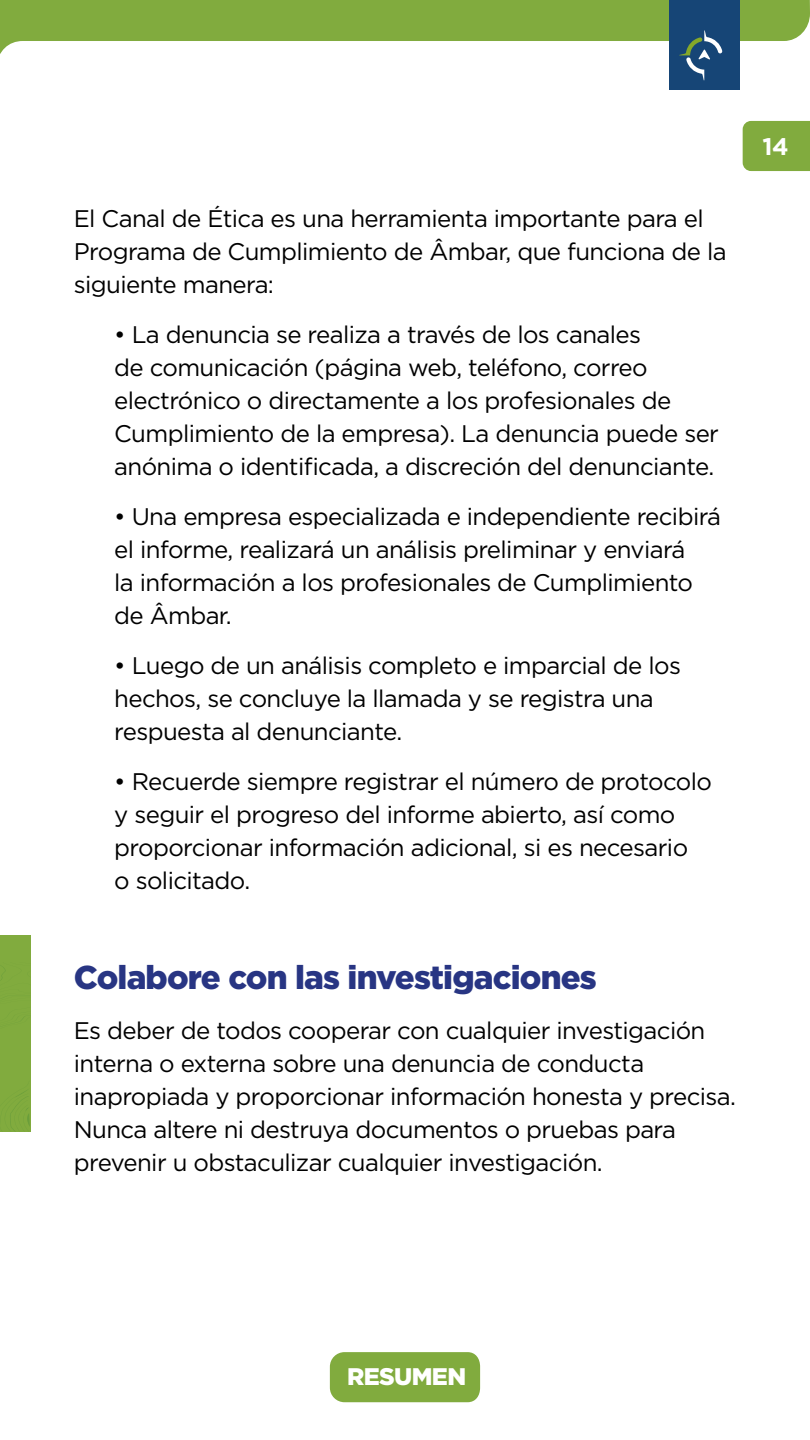
<style>
.page{position:relative;width:810px;height:1440px;background:#fff}
.page>*{position:absolute;margin:0;border:0;box-sizing:border-box;transform-origin:0 0}
.t1{font:900 33px "Gotham";letter-spacing:-.025em;color:#283583}
.t2{font:24px/33px "Gotham";letter-spacing:-.025em;color:#000}
.t3{font:900 24px "Gotham";letter-spacing:-.025em;color:#fff}
.t4{font:700 24px "Gotham";color:#fff}
</style>
<div class="page">
<svg style="left:0;top:0;width:810px;height:121px"></svg>
<div style="left:669px;top:0;width:71px;height:90px;background:#164576"></div>
<svg style="left:679px;top:30px;width:44px;height:51px"></svg>
<div style="left:330px;top:1352px;width:150px;height:50px;background:#81ab3e"></div>
<div style="left:743px;top:121px;width:67px;height:50px;background:#81ab3e"></div>
<div style="left:0;top:935px;width:30px;height:197px;background:#81ab3e"></div>
<svg style="left:10px;top:1090px;width:20px;height:41px"></svg>
<p class="t2" style="left:74px;top:202px;width:654px">El Canal de Ética es una herramienta importante para el<br>Programa de Cumplimiento de Âmbar, que funciona de la siguiente manera:</p>
<p class="t2" style="left:114px;top:318px;width:606px">• La denuncia se realiza a través de los canales<br>de comunicación (página web, teléfono, correo electrónico o directamente a los profesionales de Cumplimiento de la empresa). La denuncia puede ser anónima o identificada, a discreción del denunciante.</p>
<p class="t2" style="left:114px;top:500px;width:608px">• Una empresa especializada e independiente recibirá el informe, realizará un análisis preliminar y enviará<br>la información a los profesionales de Cumplimiento de Âmbar.</p>
<p class="t2" style="left:114px;top:649px;width:568px">• Luego de un análisis completo e imparcial de los hechos, se concluye la llamada y se registra una respuesta al denunciante.</p>
<p class="t2" style="left:114px;top:765px;width:599px">• Recuerde siempre registrar el número de protocolo y seguir el progreso del informe abierto, así como proporcionar información adicional, si es necesario<br>o solicitado.</p>
<p class="t4" style="left:763px;top:130px;width:28px">14</p>
<h1 class="t1" style="left:74px;top:955px;width:525px">Colabore con las investigaciones</h1>
<p class="t2" style="left:74px;top:1014px;width:664px">Es deber de todos cooperar con cualquier investigación interna o externa sobre una denuncia de conducta inapropiada y proporcionar información honesta y precisa.<br>Nunca altere ni destruya documentos o pruebas para prevenir u obstaculizar cualquier investigación.</p>
<p class="t3" style="left:347px;top:1360px;width:121px">RESUMEN</p>
</div>
